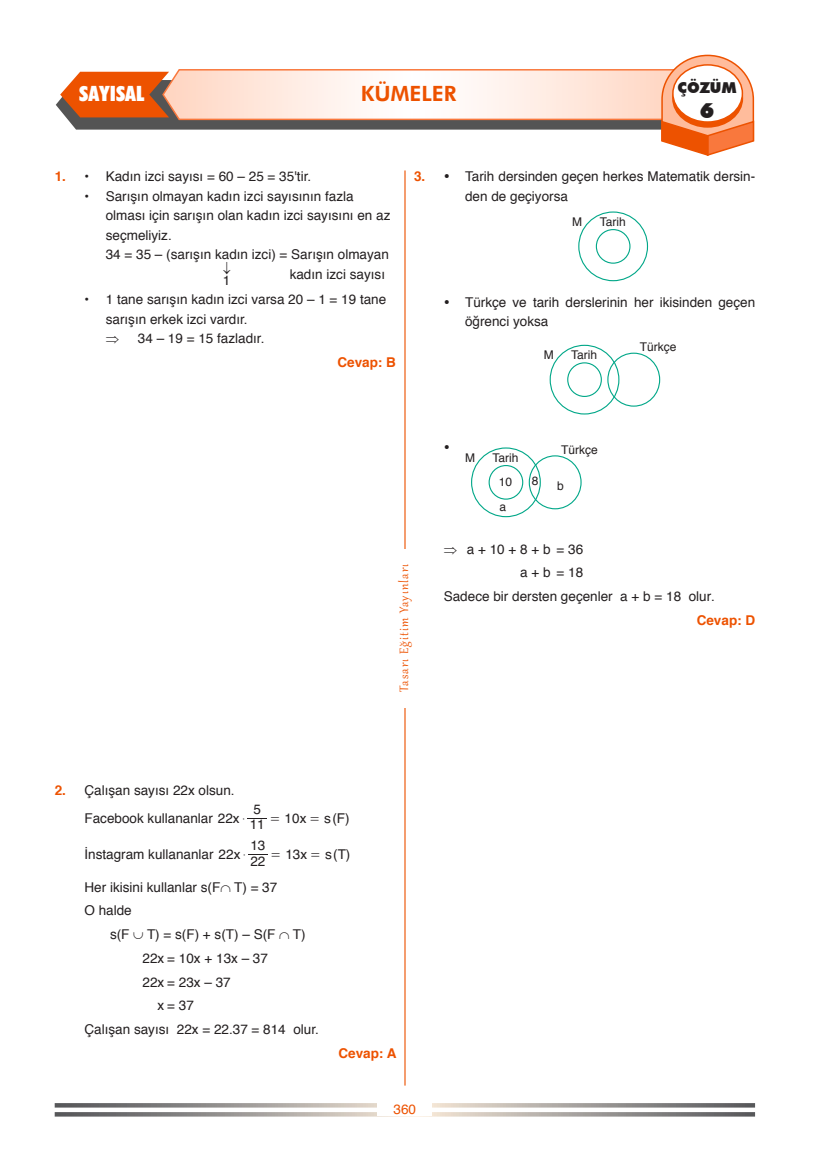
<style>
.page{position:relative;width:830px;height:1170px;background:#fff}
.page>*{position:absolute;margin:0;border:0;box-sizing:border-box;transform-origin:0 0}
.t1{font:900 condensed 21px "Futura BT";color:#fff}
.t2{font:800 21px "Futura BT";color:#ed5200}
.t3{font:900 21px "Futura BT";color:#231f20}
.t4{font:15px "Gabriola";letter-spacing:.07em;color:#ed5200}
.t5{font:900 15px "Futura BT";color:#231f20}
.alt_alta{font:13.5px/19.5px "Helvetica";color:#231f20}
.paragraf{font:13.5px "Helvetica";color:#231f20}
.cevap{font:700 13.5px "Helvetica";color:#ed5200}
.t6{font:13.5px "Helvetica";color:#ed5200}
.alt_alta-2{font:13.5px "Wingdings";color:#231f20}
.t7{font:12px "Helvetica";color:#231f20}
.s1{font-weight:700;color:#ed5200}
.s2{font-family:"MM Binary"}
.s3{font-family:"MM Times Roman"}
</style>
<div class="page">
<svg style="left:55px;top:1103px;width:699px;height:4px"></svg>
<svg style="left:55px;top:1112px;width:699px;height:4px"></svg>
<div style="left:377px;top:1103px;width:55px;height:13px;background:#fff"></div>
<hr style="left:404px;top:170px;width:1px;height:915px;background:#ed5200">
<div style="left:397px;top:548px;width:15px;height:159px;background:#fff"></div>
<svg style="left:56px;top:54px;width:698px;height:102px"></svg>
<div style="left:672px;top:70px;width:70px;height:57px;background:#ed5200;border-radius:50%"></div>
<div style="left:671px;top:69px;width:71px;height:59px;border:2px solid #ed5200;border-radius:50%"></div>
<div style="left:672px;top:65px;width:70px;height:57px;background:#fff;border-radius:50%"></div>
<div style="left:671px;top:64px;width:71px;height:59px;border:2px solid #ed5200;border-radius:50%"></div>
<svg style="left:248px;top:854px;width:19px;height:1px"></svg>
<div style="left:578px;top:211px;width:69px;height:70px;border:1px solid #00a788;border-radius:50%"></div>
<div style="left:595px;top:229px;width:35px;height:35px;border:1px solid #00a788;border-radius:50%"></div>
<div style="left:549px;top:345px;width:70px;height:69px;border:1px solid #00a788;border-radius:50%"></div>
<div style="left:567px;top:362px;width:34px;height:35px;border:1px solid #00a788;border-radius:50%"></div>
<div style="left:607px;top:352px;width:53px;height:54px;border:1px solid #00a788;border-radius:50%"></div>
<div style="left:471px;top:447px;width:69px;height:70px;border:1px solid #00a788;border-radius:50%"></div>
<div style="left:488px;top:465px;width:35px;height:34px;border:1px solid #00a788;border-radius:50%"></div>
<div style="left:528px;top:455px;width:53px;height:54px;border:1px solid #00a788;border-radius:50%"></div>
<h1 class="t1" style="left:79px;top:81px;width:67px">SAYISAL</h1>
<h1 class="t2" style="left:361px;top:81px;width:97px">KÜMELER</h1>
<p class="t5" style="left:677px;top:78px;width:60px">ÇÖZÜM</p>
<h1 class="t3" style="left:699px;top:98px;width:16px">6</h1>
<p class="alt_alta" style="left:55px;top:167px;width:258px"><span class="s1">1.</span> • Kadın izci sayısı = 60 – 25 = 35'tir.</p>
<p class="alt_alta" style="left:106px;top:187px;width:286px;text-indent:-21px">• Sarışın olmayan kadın izci sayısının fazla olması için sarışın olan kadın izci sayısını en az seçmeliyiz.</p>
<p class="alt_alta" style="left:106px;top:245px;width:284px">34 = 35 – (sarışın kadın izci) = Sarışın olmayan</p>
<p class="alt_alta" style="left:289px;top:265px;width:97px">kadın izci sayısı</p>
<p class="alt_alta" style="left:223px;top:271px;width:9px">1</p>
<p class="alt_alta" style="left:106px;top:290px;width:282px;text-indent:-21px">• 1 tane sarışın kadın izci varsa 20 – 1 = 19 tane sarışın erkek izci vardır.</p>
<p class="alt_alta" style="left:138px;top:329px;width:128px">34 – 19 = 15 fazladır.</p>
<p class="cevap" style="left:337px;top:353px;width:60px">Cevap: B</p>
<p class="alt_alta" style="left:465px;top:167px;width:291px;text-indent:-51px"><span class="s1">3.</span> • Tarih dersinden geçen herkes Matematik dersin&shy;den de geçiyorsa</p>
<p class="t7" style="left:572px;top:214px;width:11px">M</p>
<p class="t7" style="left:599px;top:214px;width:28px">Tarih</p>
<p class="alt_alta" style="left:465px;top:293px;width:291px;text-indent:-21px">• Türkçe ve tarih derslerinin her ikisinden geçen öğrenci yoksa</p>
<p class="t7" style="left:570px;top:347px;width:28px">Tarih</p>
<p class="t7" style="left:639px;top:338px;width:38px">Türkçe</p>
<p class="t7" style="left:543px;top:347px;width:11px">M</p>
<p class="alt_alta-2" style="left:443px;top:439px;width:8px">•</p>
<p class="t7" style="left:465px;top:449px;width:11px">M</p>
<p class="t7" style="left:492px;top:450px;width:28px">Tarih</p>
<p class="t7" style="left:498px;top:473px;width:15px">10</p>
<p class="t7" style="left:531px;top:472px;width:8px">8</p>
<p class="t7" style="left:499px;top:499px;width:8px">a</p>
<p class="t7" style="left:561px;top:441px;width:38px">Türkçe</p>
<p class="t7" style="left:557px;top:478px;width:8px">b</p>
<p class="t4" style="left:394px;top:692px;width:130px;rotate:-90deg">Tasarı Eğitim Yayınları</p>
<p class="alt_alta" style="left:443px;top:540px;width:141px">⇒ a+10+8+b =36</p>
<p class="paragraf" style="left:520px;top:563px;width:65px">a+b =18</p>
<p class="paragraf" style="left:443px;top:587px;width:272px">Sadece bir dersten geçenler a + b = 18 olur.</p>
<p class="cevap" style="left:696px;top:611px;width:60px">Cevap: D</p>
<p class="alt_alta" style="left:55px;top:781px;width:181px"><span class="s1">2.</span> Çalışan sayısı 22x olsun.</p>
<p class="paragraf" style="left:84px;top:808px;width:162px">Facebook kullananlar 22x <span class="s2">$</span></p>
<p class="alt_alta" style="left:270px;top:809px;width:81px"><span class="s3">=</span> 10x <span class="s3">=</span> s( )</p>
<p class="alt_alta" style="left:253px;top:800px;width:9px">5</p>
<p class="alt_alta" style="left:337px;top:809px;width:10px">F</p>
<p class="alt_alta" style="left:249px;top:815px;width:17px">11</p>
<p class="alt_alta" style="left:250px;top:836px;width:17px">13</p>
<p class="paragraf" style="left:84px;top:877px;width:194px">Her ikisini kullanlar s(F∩ T) = 37</p>
<p class="paragraf" style="left:84px;top:901px;width:49px">O halde</p>
<p class="paragraf" style="left:110px;top:925px;width:197px">s(F ∪ T) = s(F) + s(T) – S(F ∩ T)</p>
<p class="paragraf" style="left:142px;top:948px;width:127px">22x = 10x + 13x – 37</p>
<p class="paragraf" style="left:142px;top:972px;width:90px">22x = 23x – 37</p>
<p class="paragraf" style="left:157px;top:996px;width:38px">x = 37</p>
<p class="paragraf" style="left:84px;top:1020px;width:236px">Çalışan sayısı 22x = 22.37 = 814 olur.</p>
<p class="paragraf" style="left:84px;top:845px;width:163px">İnstagram kullananlar 22x <span class="s2">$</span></p>
<p class="alt_alta" style="left:271px;top:845px;width:81px"><span class="s3">=</span> 13x <span class="s3">=</span> s( )</p>
<p class="alt_alta" style="left:337px;top:845px;width:10px">T</p>
<p class="alt_alta" style="left:250px;top:851px;width:17px">22</p>
<p class="cevap" style="left:338px;top:1043px;width:60px">Cevap: A</p>
<p class="t6" style="left:393px;top:1099px;width:24px">360</p>
</div>
